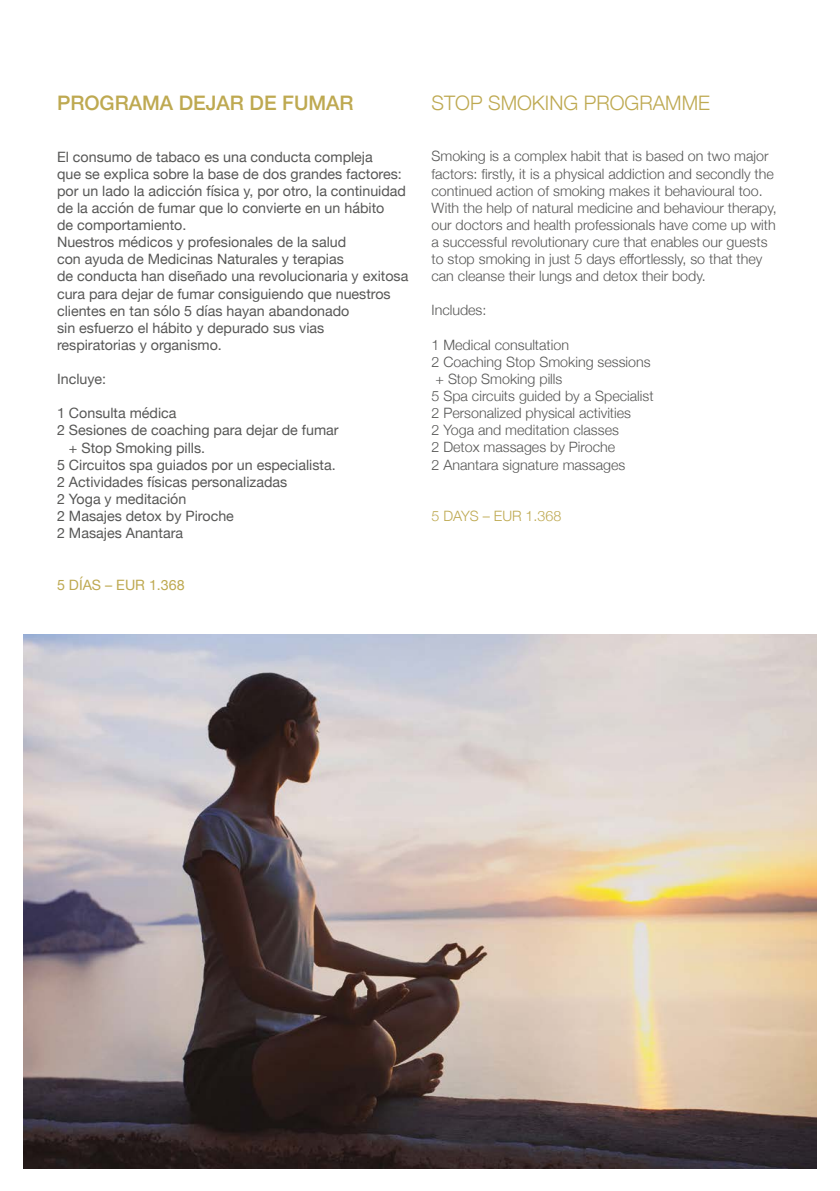
<style>
.page{position:relative;width:840px;height:1191px;background:#fff}
.page>*{position:absolute;margin:0;border:0;box-sizing:border-box;transform-origin:0 0}
.t1{font:500 20px "Helvetica Neue";color:#bea951}
.t2{font:300 20px "Helvetica Neue";color:#bea951}
.t3{font:14.2px/17.2px "Helvetica Neue";color:#575756}
.t4{font:300 14.2px/17.2px "Helvetica Neue";color:#575756}
.t5{font:14.2px "Helvetica Neue";color:#bea951}
.t6{font:300 14.2px "Helvetica Neue";color:#bea951}
</style>
<div class="page">
<img style="left:23px;top:634px;width:793px;height:534px">
<h1 class="t1" style="left:57px;top:87px;width:298px">PROGRAMA DEJAR DE FUMAR</h1>
<p class="t3" style="left:57px;top:149px;width:353px">El consumo de tabaco es una conducta compleja<br>que se explica sobre la base de dos grandes factores: por un lado la adicción física y, por otro, la continuidad de la acción de fumar que lo convierte en un hábito<br>de comportamiento.<br>Nuestros médicos y profesionales de la salud<br>con ayuda de Medicinas Naturales y terapias<br>de conducta han diseñado una revolucionaria y exitosa cura para dejar de fumar consiguiendo que nuestros clientes en tan sólo 5 días hayan abandonado<br>sin esfuerzo el hábito y depurado sus vias<br>respiratorias y organismo.</p>
<p class="t3" style="left:57px;top:371px;width:51px">Incluye:</p>
<p class="t3" style="left:57px;top:405px;width:121px">1 Consulta médica</p>
<p class="t3" style="left:57px;top:422px;width:283px">2 Sesiones de coaching para dejar de fumar</p>
<p class="t3" style="left:69px;top:440px;width:138px">+ Stop Smoking pills.</p>
<p class="t3" style="left:57px;top:457px;width:280px">5 Circuitos spa guiados por un especialista.</p>
<p class="t3" style="left:57px;top:474px;width:231px">2 Actividades físicas personalizadas</p>
<p class="t3" style="left:57px;top:491px;width:131px">2 Yoga y meditación</p>
<p class="t3" style="left:57px;top:508px;width:178px">2 Masajes detox by Piroche</p>
<p class="t3" style="left:57px;top:525px;width:127px">2 Masajes Anantara</p>
<p class="t5" style="left:57px;top:574px;width:129px">5 DÍAS – EUR 1.368</p>
<h1 class="t2" style="left:431px;top:87px;width:280px">STOP SMOKING PROGRAMME</h1>
<p class="t4" style="left:431px;top:147px;width:346px">Smoking is a complex habit that is based on two major factors: firstly, it is a physical addiction and secondly the continued action of smoking makes it behavioural too.<br>With the help of natural medicine and behaviour therapy, our doctors and health professionals have come up with a successful revolutionary cure that enables our guests to stop smoking in just 5 days effortlessly, so that they can cleanse their lungs and detox their body.</p>
<p class="t4" style="left:431px;top:301px;width:56px">Includes:</p>
<p class="t4" style="left:431px;top:335px;width:223px">1 Medical consultation<br>2 Coaching Stop Smoking sessions + Stop Smoking pills<br>5 Spa circuits guided by a Specialist<br>2 Personalized physical activities<br>2 Yoga and meditation classes<br>2 Detox massages by Piroche<br>2 Anantara signature massages</p>
<p class="t6" style="left:431px;top:504px;width:131px">5 DAYS – EUR 1.368</p>
</div>
